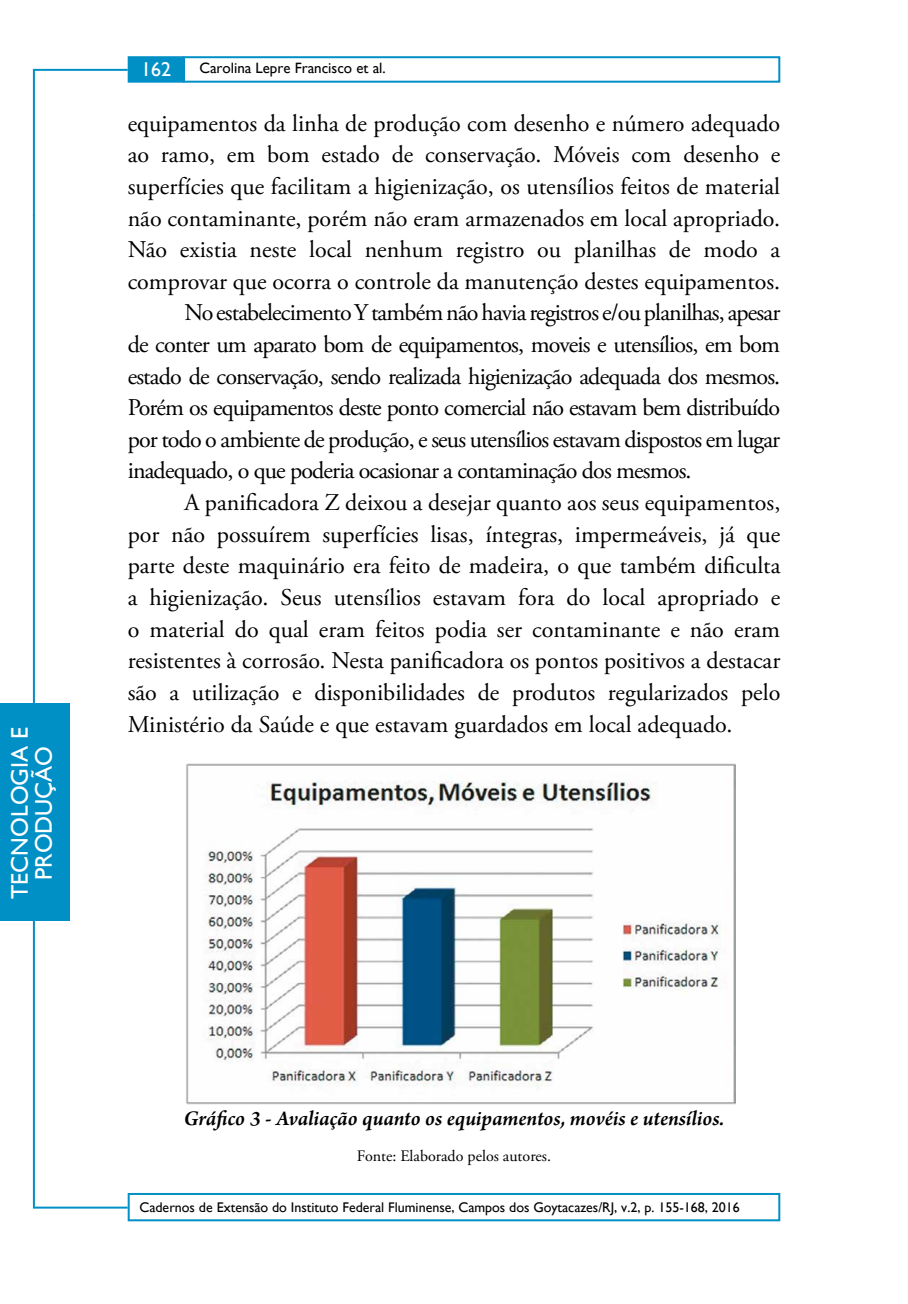
<style>
.page{position:relative;width:908px;height:1304px;background:#fff}
.page>*{position:absolute;margin:0;border:0;box-sizing:border-box;transform-origin:0 0}
.t1{font:24px "Adobe Garamond Pro";color:#000}
.t2{font:24px "Adobe Garamond Pro";letter-spacing:-.035em;color:#000}
.t3{font:24px/24px "Gill Sans";color:#fff;text-align:center}
.t4{font:italic 600 22px "Arno Pro";letter-spacing:-.005em;color:#000}
.t5{font:20px "Gill Sans";color:#fff}
.t6{font:16px "Adobe Garamond Pro";color:#000}
.t7{font:15px "Gill Sans";color:#000}
.t8{font:14px "Gill Sans";color:#000}
</style>
<div class="page">
<div style="left:183px;top:56px;width:597px;height:27px;border:2px solid #0090c5"></div>
<hr style="left:35px;top:1207px;width:93px;height:2px;background:#0090c5">
<div style="left:128px;top:1193px;width:652px;height:28px;border:2px solid #0090c5"></div>
<div style="left:128px;top:56px;width:56px;height:27px;background:#0090c5;border:2px solid #0090c5"></div>
<hr style="left:33px;top:69px;width:95px;height:2px;background:#0090c5">
<hr style="left:33px;top:215px;width:2px;height:994px;background:#0090c5">
<hr style="left:33px;top:70px;width:2px;height:146px;background:#0090c5">
<div style="left:0;top:703px;width:69px;height:217px;background:#0090c5"></div>
<img style="left:186px;top:764px;width:549px;height:341px">
<p class="t3" style="left:8px;top:899px;width:173px;rotate:-90deg">Tecnologia e<br>Produção</p>
<p class="t5" style="left:141px;top:58px;width:31px">162</p>
<p class="t7" style="left:199px;top:60px;width:188px">Carolina Lepre Francisco et al.</p>
<p class="t1" style="left:128px;top:109px;width:653px">equipamentos da linha de produção com desenho e número adequado</p>
<p class="t1" style="left:128px;top:140px;width:654px">ao ramo, em bom estado de conservação. Móveis com desenho e</p>
<p class="t1" style="left:128px;top:172px;width:653px">superfícies que facilitam a higienização, os utensílios feitos de material</p>
<p class="t1" style="left:128px;top:204px;width:653px">não contaminante, porém não eram armazenados em local apropriado.</p>
<p class="t1" style="left:128px;top:235px;width:654px">Não existia neste local nenhum registro ou planilhas de modo a</p>
<p class="t1" style="left:128px;top:267px;width:653px">comprovar que ocorra o controle da manutenção destes equipamentos.</p>
<p class="t2" style="left:184px;top:298px;width:597px">No estabelecimento Y também não havia registros e/ou planilhas, apesar</p>
<p class="t2" style="left:128px;top:330px;width:653px">de conter um aparato bom de equipamentos, moveis e utensílios, em bom</p>
<p class="t2" style="left:128px;top:362px;width:653px">estado de conservação, sendo realizada higienização adequada dos mesmos.</p>
<p class="t2" style="left:128px;top:393px;width:653px">Porém os equipamentos deste ponto comercial não estavam bem distribuído</p>
<p class="t2" style="left:128px;top:425px;width:653px">por todo o ambiente de produção, e seus utensílios estavam dispostos em lugar</p>
<p class="t2" style="left:128px;top:456px;width:565px">inadequado, o que poderia ocasionar a contaminação dos mesmos.</p>
<p class="t1" style="left:184px;top:488px;width:597px">A panificadora Z deixou a desejar quanto aos seus equipamentos,</p>
<p class="t1" style="left:128px;top:520px;width:653px">por não possuírem superfícies lisas, íntegras, impermeáveis, já que</p>
<p class="t1" style="left:128px;top:551px;width:654px">parte deste maquinário era feito de madeira, o que também dificulta</p>
<p class="t1" style="left:128px;top:583px;width:653px">a higienização. Seus utensílios estavam fora do local apropriado e</p>
<p class="t1" style="left:128px;top:615px;width:653px">o material do qual eram feitos podia ser contaminante e não eram</p>
<p class="t1" style="left:128px;top:646px;width:653px">resistentes à corrosão. Nesta panificadora os pontos positivos a destacar</p>
<p class="t1" style="left:128px;top:678px;width:654px">são a utilização e disponibilidades de produtos regularizados pelo</p>
<p class="t1" style="left:128px;top:710px;width:606px">Ministério da Saúde e que estavam guardados em local adequado.</p>
<p class="t4" style="left:184px;top:1106px;width:542px">Gráfico 3 - Avaliação quanto os equipamentos, movéis e utensílios.</p>
<p class="t6" style="left:357px;top:1147px;width:195px">Fonte: Elaborado pelos autores.</p>
<p class="t8" style="left:139px;top:1199px;width:601px">Cadernos de Extensão do Instituto Federal Fluminense, Campos dos Goytacazes/RJ, v.2, p. 155-168, 2016</p>
</div>
